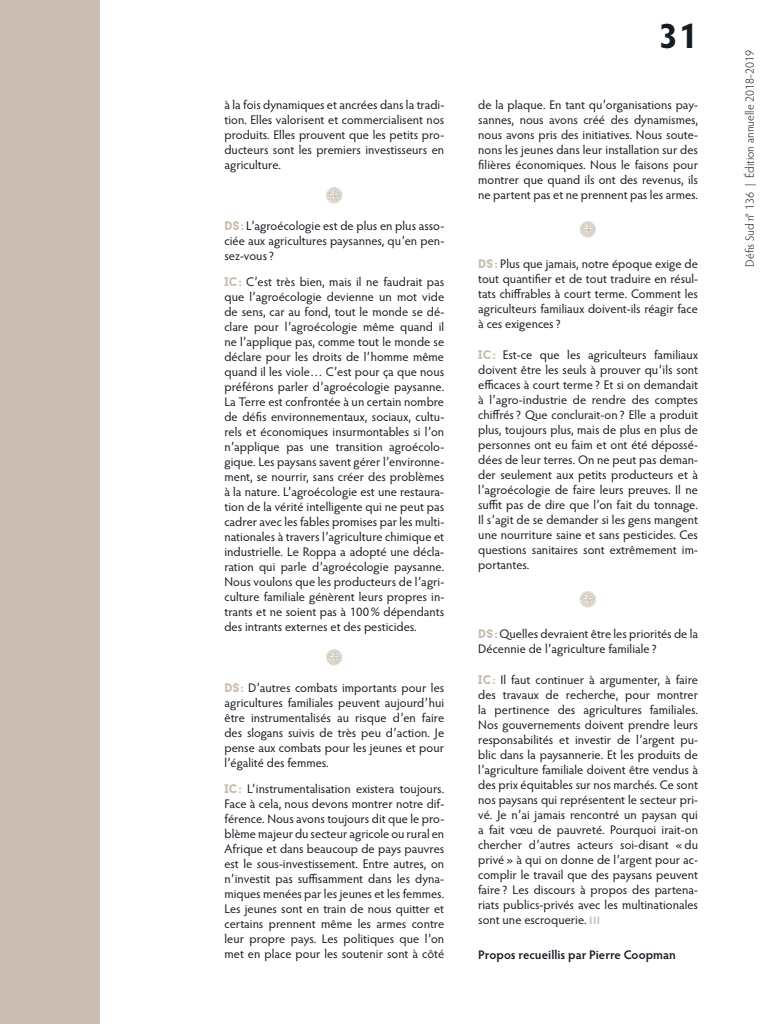
<style>
.page{position:relative;width:768px;height:1024px;background:#fff}
.page>*{position:absolute;margin:0;border:0;box-sizing:border-box;transform-origin:0 0}
.t1{font:700 36px "Hypatia Sans Pro";color:#161c24}
.t2{font:12.5px/15px "Hypatia Sans Pro";color:#161c24;text-align:justify}
.t3{font:600 12.5px "Hypatia Sans Pro";letter-spacing:.005em;color:#161c24}
.t4{font:300 12px "Hypatia Sans Pro";color:#161c24}
.s1{font-family:"Baron Neue";font-weight:900;color:#c8beb0}
.s2{font-family:"Baron Neue";font-weight:900;font-size:10.5px;color:#c8beb0}
</style>
<div class="page">
<div style="left:0;top:0;width:99px;height:1024px;background:#c8bdb0"></div>
<p class="t2" style="left:224px;top:97px;width:221px">à la fois dynamiques et ancrées dans la tradi&shy;tion. Elles valorisent et commercialisent nos produits. Elles prouvent que les petits pro&shy;ducteurs sont les premiers investisseurs en agriculture.</p>
<p class="t2" style="left:224px;top:217px;width:221px"><span class="s1">DS:</span> L’agroécologie est de plus en plus asso&shy;ciée aux agricultures paysannes, qu’en pen&shy;sez-vous ?</p>
<p class="t2" style="left:224px;top:274px;width:221px"><span class="s1">IC:</span> C’est très bien, mais il ne faudrait pas que l’agroécologie devienne un mot vide de sens, car au fond, tout le monde se dé&shy;clare pour l’agroécologie même quand il ne l’applique pas, comme tout le monde se déclare pour les droits de l’homme même quand il les viole… C’est pour ça que nous préférons parler d’agroécologie paysanne.<br>La Terre est confrontée à un certain nombre de défis environnementaux, sociaux, cultu&shy;rels et économiques insurmontables si l’on n’applique pas une transition agroécolo&shy;gique. Les paysans savent gérer l’environne&shy;ment, se nourrir, sans créer des problèmes à la nature. L’agroécologie est une restaura&shy;tion de la vérité intelligente qui ne peut pas cadrer avec les fables promises par les multi&shy;nationales à travers l’agriculture chimique et industrielle. Le Roppa a adopté une décla&shy;ration qui parle d’agroécologie paysanne.<br>Nous voulons que les producteurs de l’agri&shy;culture familiale génèrent leurs propres in&shy;trants et ne soient pas à 100% dépendants des intrants externes et des pesticides.</p>
<p class="t2" style="left:224px;top:680px;width:221px"><span class="s1">DS:</span> D’autres combats importants pour les agricultures familiales peuvent aujourd’hui être instrumentalisés au risque d’en faire des slogans suivis de très peu d’action. Je pense aux combats pour les jeunes et pour l’égalité des femmes.</p>
<p class="t2" style="left:224px;top:781px;width:221px"><span class="s1">IC:</span> L’instrumentalisation existera toujours.<br>Face à cela, nous devons montrer notre dif&shy;férence. Nous avons toujours dit que le pro&shy;blème majeur du secteur agricole ou rural en Afrique et dans beaucoup de pays pauvres est le sous-investissement. Entre autres, on n’investit pas suffisamment dans les dyna&shy;miques menées par les jeunes et les femmes.<br>Les jeunes sont en train de nous quitter et certains prennent même les armes contre leur propre pays. Les politiques que l’on met en place pour les soutenir sont à côté</p>
<h1 class="t1" style="left:659px;top:11px;width:41px">31</h1>
<p class="t2" style="left:478px;top:97px;width:221px">de la plaque. En tant qu’organisations pay&shy;sannes, nous avons créé des dynamismes, nous avons pris des initiatives. Nous soute&shy;nons les jeunes dans leur installation sur des filières économiques. Nous le faisons pour montrer que quand ils ont des revenus, ils ne partent pas et ne prennent pas les armes.</p>
<p class="t2" style="left:478px;top:256px;width:221px"><span class="s1">DS:</span> Plus que jamais, notre époque exige de tout quantifier et de tout traduire en résul&shy;tats chiffrables à court terme. Comment les agriculteurs familiaux doivent-ils réagir face à ces exigences ?</p>
<p class="t2" style="left:478px;top:347px;width:221px"><span class="s1">IC:</span> Est-ce que les agriculteurs familiaux doivent être les seuls à prouver qu’ils sont efficaces à court terme ? Et si on demandait à l’agro-industrie de rendre des comptes chiffrés ? Que conclurait-on ? Elle a produit plus, toujours plus, mais de plus en plus de personnes ont eu faim et ont été dépossé&shy;dées de leur terres. On ne peut pas deman&shy;der seulement aux petits producteurs et à l’agroécologie de faire leurs preuves. Il ne suffit pas de dire que l’on fait du tonnage.<br>Il s’agit de se demander si les gens mangent une nourriture saine et sans pesticides. Ces questions sanitaires sont extrêmement im&shy;portantes.</p>
<p class="t2" style="left:478px;top:626px;width:221px"><span class="s1">DS:</span> Quelles devraient être les priorités de la<br>Décennie de l’agriculture familiale ?</p>
<p class="t2" style="left:478px;top:672px;width:221px"><span class="s1">IC:</span> Il faut continuer à argumenter, à faire des travaux de recherche, pour montrer la pertinence des agricultures familiales.<br>Nos gouvernements doivent prendre leurs responsabilités et investir de l’argent pu&shy;blic dans la paysannerie. Et les produits de l’agriculture familiale doivent être vendus à des prix équitables sur nos marchés. Ce sont nos paysans qui représentent le secteur pri&shy;vé. Je n’ai jamais rencontré un paysan qui a fait vœu de pauvreté. Pourquoi irait-on chercher d’autres acteurs soi-disant «du privé» à qui on donne de l’argent pour ac&shy;complir le travail que des paysans peuvent faire ? Les discours à propos des partena&shy;riats publics-privés avec les multinationales sont une escroquerie. <span class="s2">|||</span></p>
<p class="t3" style="left:478px;top:946px;width:199px">Propos recueillis par Pierre Coopman</p>
<p class="t4" style="left:742px;top:267px;width:218px;rotate:-90deg">Défis Sud n° 136 | Édition annuelle 2018-2019</p>
</div>
